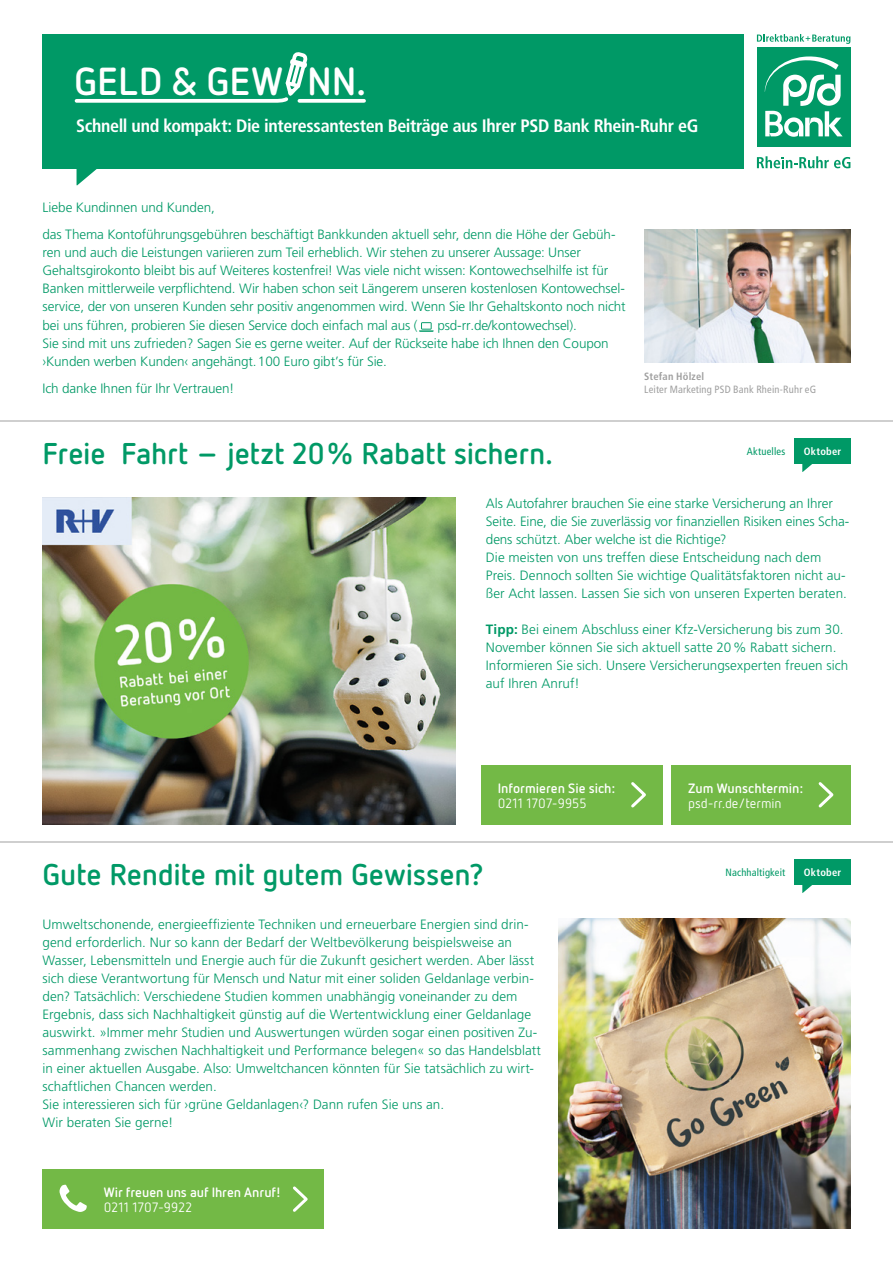
<style>
.page{position:relative;width:893px;height:1263px;background:#fff}
.page>*{position:absolute;margin:0;border:0;box-sizing:border-box;transform-origin:0 0}
.t1{font:700 39px "Netto OT";color:#fff}
.t2{font:700 30px "Netto OT";letter-spacing:-.01em;color:#096}
.t3{font:700 condensed 18px "Frutiger LT Pro";letter-spacing:-.02em;color:#fff}
.t4{font:300 13.5px/18px "Frutiger LT Pro";color:#096}
.t5{font:700 13.5px "Netto OT";color:#fff}
.t6{font:13.5px "Netto OT";letter-spacing:.005em;color:#fff}
.t7{font:condensed 10.5px "Frutiger LT Pro";letter-spacing:.015em;color:#a0a0a0}
.t8{font:condensed 10.5px "Frutiger LT Pro";letter-spacing:.015em;color:#096}
.t9{font:700 condensed 10.5px "Frutiger LT Pro";letter-spacing:.02em;color:#fff}
.t10{font:700 condensed 10.5px "Frutiger LT Pro";letter-spacing:.02em;color:#a0a0a0}
.s1{font-weight:700}
</style>
<div class="page">
<svg style="left:77px;top:168px;width:31px;height:17px"></svg>
<div style="left:43px;top:34px;width:701px;height:134px;background:#096"></div>
<svg style="left:310px;top:99px;width:54px;height:4px"></svg>
<div style="left:757px;top:47px;width:93px;height:99px;background:#096"></div>
<svg style="left:757px;top:156px;width:93px;height:12px"></svg>
<svg style="left:757px;top:34px;width:93px;height:10px"></svg>
<svg style="left:765px;top:56px;width:78px;height:81px"></svg>
<svg style="left:74px;top:52px;width:236px;height:51px"></svg>
<svg style="left:419px;top:322px;width:15px;height:10px"></svg>
<img style="left:644px;top:229px;width:206px;height:134px">
<svg style="left:802px;top:884px;width:16px;height:9px"></svg>
<div style="left:794px;top:859px;width:56px;height:25px;background:#096"></div>
<img style="left:558px;top:918px;width:292px;height:311px">
<div style="left:43px;top:1170px;width:281px;height:59px;background:#73b946"></div>
<svg style="left:293px;top:1186px;width:15px;height:26px"></svg>
<svg style="left:802px;top:463px;width:16px;height:9px"></svg>
<div style="left:794px;top:438px;width:56px;height:25px;background:#096"></div>
<svg style="left:60px;top:1185px;width:27px;height:27px"></svg>
<img style="left:43px;top:497px;width:413px;height:328px">
<div style="left:671px;top:765px;width:179px;height:59px;background:#73b946"></div>
<svg style="left:818px;top:782px;width:16px;height:26px"></svg>
<div style="left:481px;top:765px;width:182px;height:59px;background:#73b946"></div>
<svg style="left:631px;top:782px;width:15px;height:26px"></svg>
<hr style="left:0;top:421px;width:893px;height:1px;background:#a0a0a0">
<hr style="left:0;top:842px;width:893px;height:1px;background:#a0a0a0">
<h1 class="t1" style="left:74px;top:57px;width:294px">GELD &amp; GEW NN.</h1>
<h3 class="t3" style="left:76px;top:115px;width:624px">Schnell und kompakt: Die interessantesten Beiträge aus Ihrer PSD Bank Rhein-Ruhr eG</h3>
<p class="t4" style="left:43px;top:194px;width:575px;line-height:27px">Liebe Kundinnen und Kunden,<br>das Thema Kontoführungsgebühren beschäftigt Bankkunden aktuell sehr, denn die Höhe der Gebüh-</p>
<p class="t4" style="left:43px;top:243px;width:585px">ren und auch die Leistungen variieren zum Teil erheblich. Wir stehen zu unserer Aussage: Unser Gehaltsgirokonto bleibt bis auf Weiteres kostenfrei! Was viele nicht wissen: Kontowechselhilfe ist für Banken mittlerweile verpflichtend. Wir haben schon seit Längerem unseren kostenlosen Kontowechsel&shy;service, der von unseren Kunden sehr positiv angenommen wird. Wenn Sie Ihr Gehaltskonto noch nicht</p>
<p class="t4" style="left:43px;top:317px;width:377px">bei uns führen, probieren Sie diesen Service doch einfach mal aus (</p>
<p class="t4" style="left:43px;top:317px;width:568px;text-indent:395px">psd-rr.de/kontowechsel).<br>Sie sind mit uns zufrieden? Sagen Sie es gerne weiter. Auf der Rückseite habe ich Ihnen den Coupon ›Kunden werben Kunden‹ angehängt.100 Euro gibt’s für Sie.</p>
<p class="t4" style="left:43px;top:380px;width:193px">Ich danke Ihnen für Ihr Vertrauen!</p>
<p class="t10" style="left:644px;top:370px;width:62px">Stefan Hölzel</p>
<p class="t7" style="left:644px;top:384px;width:174px">Leiter Marketing PSD Bank Rhein-Ruhr eG</p>
<h2 class="t2" style="left:43px;top:434px;width:512px">Freie Fahrt – jetzt 20% Rabatt sichern.</h2>
<p class="t4" style="left:486px;top:494px;width:365px">Als Autofahrer brauchen Sie eine starke Versicherung an Ihrer Seite. Eine, die Sie zuverlässig vor finanziellen Risiken eines Scha&shy;dens schützt. Aber welche ist die Richtige?<br>Die meisten von uns treffen diese Entscheidung nach dem Preis. Dennoch sollten Sie wichtige Qualitätsfaktoren nicht au&shy;ßer Acht lassen. Lassen Sie sich von unseren Experten beraten.</p>
<p class="t4" style="left:486px;top:620px;width:364px"><span class="s1">Tipp:</span> Bei einem Abschluss einer Kfz-Versicherung bis zum 30.<br>November können Sie sich aktuell satte 20% Rabatt sichern.<br>Informieren Sie sich. Unsere Versicherungsexperten freuen sich auf Ihren Anruf!</p>
<p class="t8" style="left:747px;top:445px;width:40px">Aktuelles</p>
<p class="t9" style="left:804px;top:445px;width:39px">Oktober</p>
<p class="t5" style="left:498px;top:779px;width:119px">Informieren Sie sich:</p>
<p class="t6" style="left:498px;top:794px;width:90px">0211 1707-9955</p>
<h2 class="t2" style="left:43px;top:855px;width:443px">Gute Rendite mit gutem Gewissen?</h2>
<p class="t4" style="left:43px;top:915px;width:500px">Umweltschonende, energieeffiziente Techniken und erneuerbare Energien sind drin&shy;gend erforderlich. Nur so kann der Bedarf der Weltbevölkerung beispielsweise an Wasser, Lebensmitteln und Energie auch für die Zukunft gesichert werden. Aber lässt sich diese Verantwortung für Mensch und Natur mit einer soliden Geldanlage verbin&shy;den? Tatsächlich: Verschiedene Studien kommen unabhängig voneinander zu dem Ergebnis, dass sich Nachhaltigkeit günstig auf die Wertentwicklung einer Geldanlage auswirkt. »Immer mehr Studien und Auswertungen würden sogar einen positiven Zu&shy;sammenhang zwischen Nachhaltigkeit und Performance belegen« so das Handelsblatt in einer aktuellen Ausgabe. Also: Umweltchancen könnten für Sie tatsächlich zu wirt&shy;schaftlichen Chancen werden.<br>Sie interessieren sich für ›grüne Geldanlagen‹? Dann rufen Sie uns an.<br>Wir beraten Sie gerne!</p>
<p class="t5" style="left:104px;top:1184px;width:179px">Wir freuen uns auf Ihren Anruf!</p>
<p class="t6" style="left:104px;top:1199px;width:90px">0211 1707-9922</p>
<p class="t5" style="left:688px;top:779px;width:116px">Zum Wunschtermin:</p>
<p class="t6" style="left:688px;top:794px;width:95px">psd-rr.de/termin</p>
<p class="t8" style="left:725px;top:866px;width:61px">Nachhaltigkeit</p>
<p class="t9" style="left:804px;top:866px;width:39px">Oktober</p>
</div>
